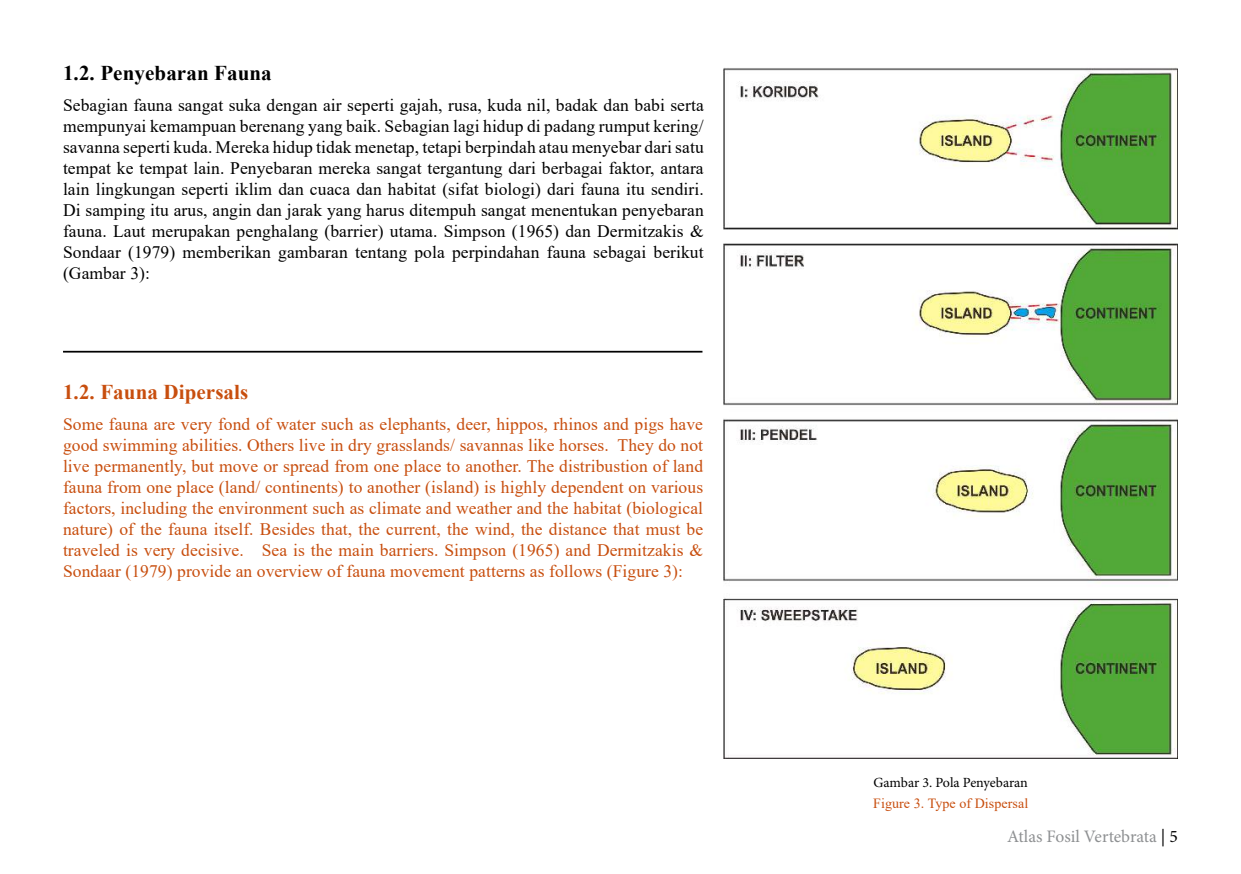
<style>
.page{position:relative;width:1241px;height:874px;background:#fff}
.page>*{position:absolute;margin:0;border:0;box-sizing:border-box;transform-origin:0 0}
.t1{font:700 21px "Times New Roman";letter-spacing:.005em;color:#000}
.t2{font:700 21px "Times New Roman";letter-spacing:.005em;color:#c84e0e}
.t3{font:17.5px/21px "Times New Roman";letter-spacing:.005em;color:#000;text-align:justify}
.t4{font:17.5px/21px "Times New Roman";letter-spacing:.005em;color:#c84e0e;text-align:justify}
.t5{font:17.5px "Minion Pro";color:#8e9092}
.t6{font:14px "Times New Roman";letter-spacing:.005em;color:#c84e0e}
.t7{font:14px "Minion Pro";letter-spacing:-.01em;color:#000}
.s1{color:#000}
</style>
<div class="page">
<hr style="left:63px;top:350px;width:639px;height:2px;background:#000">
<img style="left:723px;top:67px;width:454px;height:691px">
<p class="t1" style="left:63px;top:58px;width:210px">1.2. Penyebaran Fauna</p>
<p class="t3" style="left:63px;top:94px;width:642px">Sebagian fauna sangat suka dengan air seperti gajah, rusa, kuda nil, badak dan babi serta mempunyai kemampuan berenang yang baik. Sebagian lagi hidup di padang rumput kering/ savanna seperti kuda. Mereka hidup tidak menetap, tetapi berpindah atau menyebar dari satu tempat ke tempat lain. Penyebaran mereka sangat tergantung dari berbagai faktor, antara lain lingkungan seperti iklim dan cuaca dan habitat (sifat biologi) dari fauna itu sendiri.<br>Di samping itu arus, angin dan jarak yang harus ditempuh sangat menentukan penyebaran fauna. Laut merupakan penghalang (barrier) utama. Simpson (1965) dan Dermitzakis &amp; Sondaar (1979) memberikan gambaran tentang pola perpindahan fauna sebagai berikut (Gambar 3):</p>
<p class="t2" style="left:63px;top:376px;width:187px">1.2. Fauna Dipersals</p>
<p class="t4" style="left:63px;top:413px;width:641px">Some fauna are very fond of water such as elephants, deer, hippos, rhinos and pigs have good swimming abilities. Others live in dry grasslands/ savannas like horses. They do not live permanently, but move or spread from one place to another. The distribustion of land fauna from one place (land/ continents) to another (island) is highly dependent on various factors, including the environment such as climate and weather and the habitat (biological nature) of the fauna itself. Besides that, the current, the wind, the distance that must be traveled is very decisive. Sea is the main barriers. Simpson (1965) and Dermitzakis &amp; Sondaar (1979) provide an overview of fauna movement patterns as follows (Figure 3):</p>
<p class="t7" style="left:873px;top:772px;width:156px">Gambar 3. Pola Penyebaran</p>
<p class="t6" style="left:873px;top:792px;width:156px">Figure 3. Type of Dispersal</p>
<p class="t5" style="left:1006px;top:824px;width:172px">Atlas Fosil Vertebrata <span class="s1">| 5</span></p>
</div>
